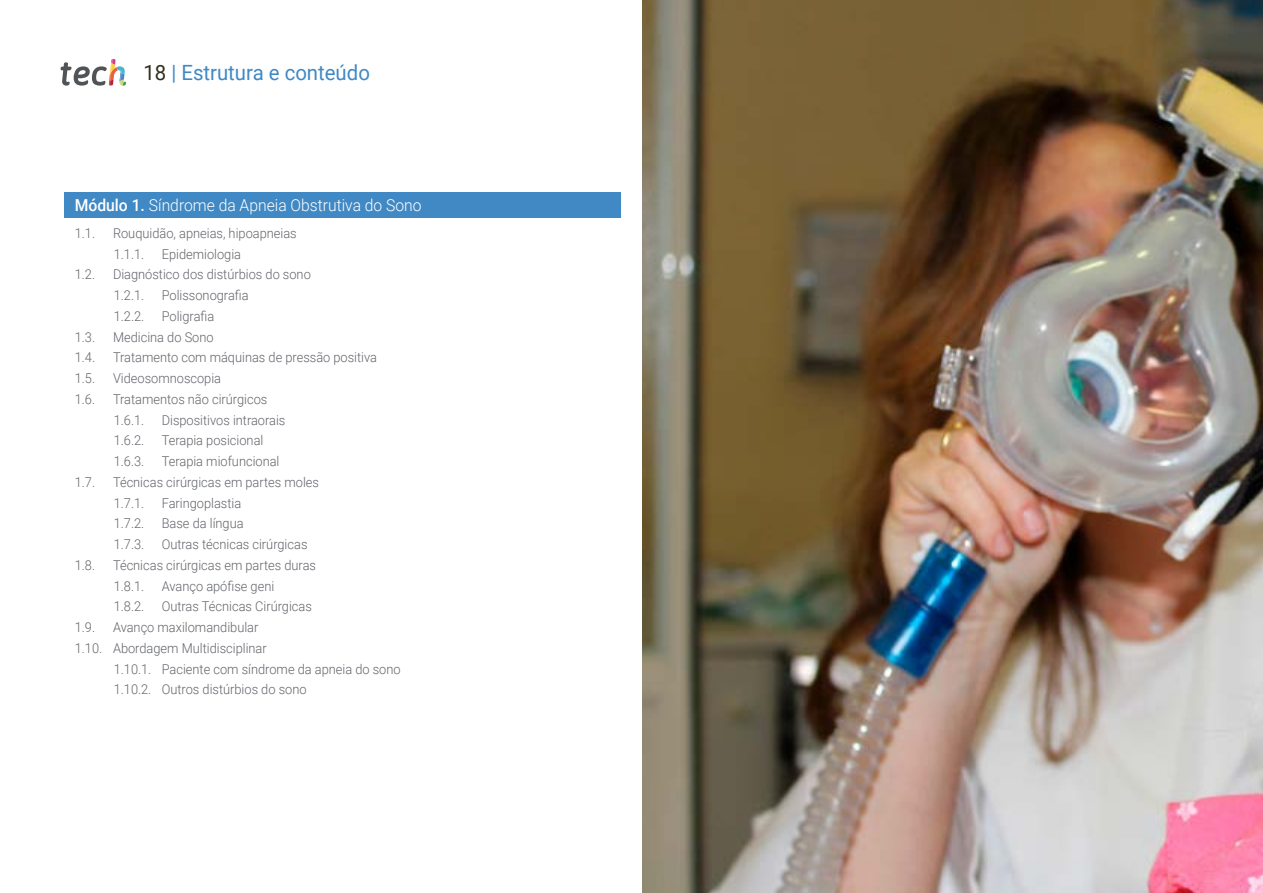
<style>
.page{position:relative;width:1263px;height:893px;background:#fff}
.page>*{position:absolute;margin:0;border:0;box-sizing:border-box;transform-origin:0 0}
.t1{font:21px "Roboto";color:#4089c5}
.t2{font:300 16.5px "Roboto";color:#fff;scale:.95 1}
.t3{font:300 13.5px/20.7px "Roboto";color:#61646a;scale:.95 1}
.s1{color:#312e20}
.s2{font-weight:500}
</style>
<div class="page">
<svg style="left:61px;top:59px;width:65px;height:27px"></svg>
<div style="left:64px;top:192px;width:556px;height:25px;background:#4089c5"></div>
<img style="left:642px;top:0;width:621px;height:893px">
<h1 class="t1" style="left:144px;top:57px;width:228px"><span class="s1">18</span> | Estrutura e conteúdo</h1>
<p class="t2" style="left:75px;top:193px;width:367px"><span class="s2">Módulo 1.</span> Síndrome da Apneia Obstrutiva do Sono</p>
<p class="t3" style="left:75px;top:222px;width:23px">1.1.</p>
<p class="t3" style="left:113px;top:222px;width:195px">Rouquidão, apneias, hipoapneias<br>1.1.1.</p>
<p class="t3" style="left:162px;top:243px;width:85px">Epidemiologia</p>
<p class="t3" style="left:75px;top:264px;width:23px">1.2.</p>
<p class="t3" style="left:113px;top:264px;width:210px">Diagnóstico dos distúrbios do sono<br>1.2.1.</p>
<p class="t3" style="left:162px;top:285px;width:93px">Polissonografia</p>
<p class="t3" style="left:114px;top:305px;width:34px">1.2.2.</p>
<p class="t3" style="left:162px;top:305px;width:57px">Poligrafia</p>
<p class="t3" style="left:75px;top:326px;width:23px">1.3.</p>
<p class="t3" style="left:113px;top:326px;width:107px">Medicina do Sono</p>
<p class="t3" style="left:75px;top:347px;width:23px">1.4.</p>
<p class="t3" style="left:113px;top:347px;width:279px">Tratamento com máquinas de pressão positiva</p>
<p class="t3" style="left:75px;top:368px;width:23px">1.5.</p>
<p class="t3" style="left:113px;top:368px;width:115px">Videosomnoscopia</p>
<p class="t3" style="left:75px;top:388px;width:23px">1.6.</p>
<p class="t3" style="left:113px;top:388px;width:164px">Tratamentos não cirúrgicos<br>1.6.1.</p>
<p class="t3" style="left:162px;top:409px;width:132px">Dispositivos intraorais</p>
<p class="t3" style="left:114px;top:430px;width:34px">1.6.2.</p>
<p class="t3" style="left:162px;top:430px;width:109px">Terapia posicional</p>
<p class="t3" style="left:114px;top:451px;width:34px">1.6.3.</p>
<p class="t3" style="left:162px;top:451px;width:125px">Terapia miofuncional</p>
<p class="t3" style="left:75px;top:471px;width:23px">1.7.</p>
<p class="t3" style="left:113px;top:471px;width:218px">Técnicas cirúrgicas em partes moles<br>1.7.1.</p>
<p class="t3" style="left:162px;top:492px;width:85px">Faringoplastia</p>
<p class="t3" style="left:114px;top:513px;width:34px">1.7.2.</p>
<p class="t3" style="left:162px;top:513px;width:88px">Base da língua</p>
<p class="t3" style="left:114px;top:534px;width:34px">1.7.3.</p>
<p class="t3" style="left:162px;top:534px;width:155px">Outras técnicas cirúrgicas</p>
<p class="t3" style="left:75px;top:554px;width:23px">1.8.</p>
<p class="t3" style="left:113px;top:554px;width:215px">Técnicas cirúrgicas em partes duras<br>1.8.1.</p>
<p class="t3" style="left:162px;top:575px;width:120px">Avanço apófise geni</p>
<p class="t3" style="left:114px;top:596px;width:34px">1.8.2.</p>
<p class="t3" style="left:162px;top:596px;width:160px">Outras Técnicas Cirúrgicas</p>
<p class="t3" style="left:75px;top:617px;width:23px">1.9.</p>
<p class="t3" style="left:113px;top:617px;width:155px">Avanço maxilomandibular</p>
<p class="t3" style="left:75px;top:637px;width:204px">1.10. Abordagem Multidisciplinar</p>
<p class="t3" style="left:114px;top:658px;width:304px">1.10.1. Paciente com síndrome da apneia do sono</p>
<p class="t3" style="left:114px;top:679px;width:205px">1.10.2. Outros distúrbios do sono</p>
</div>
